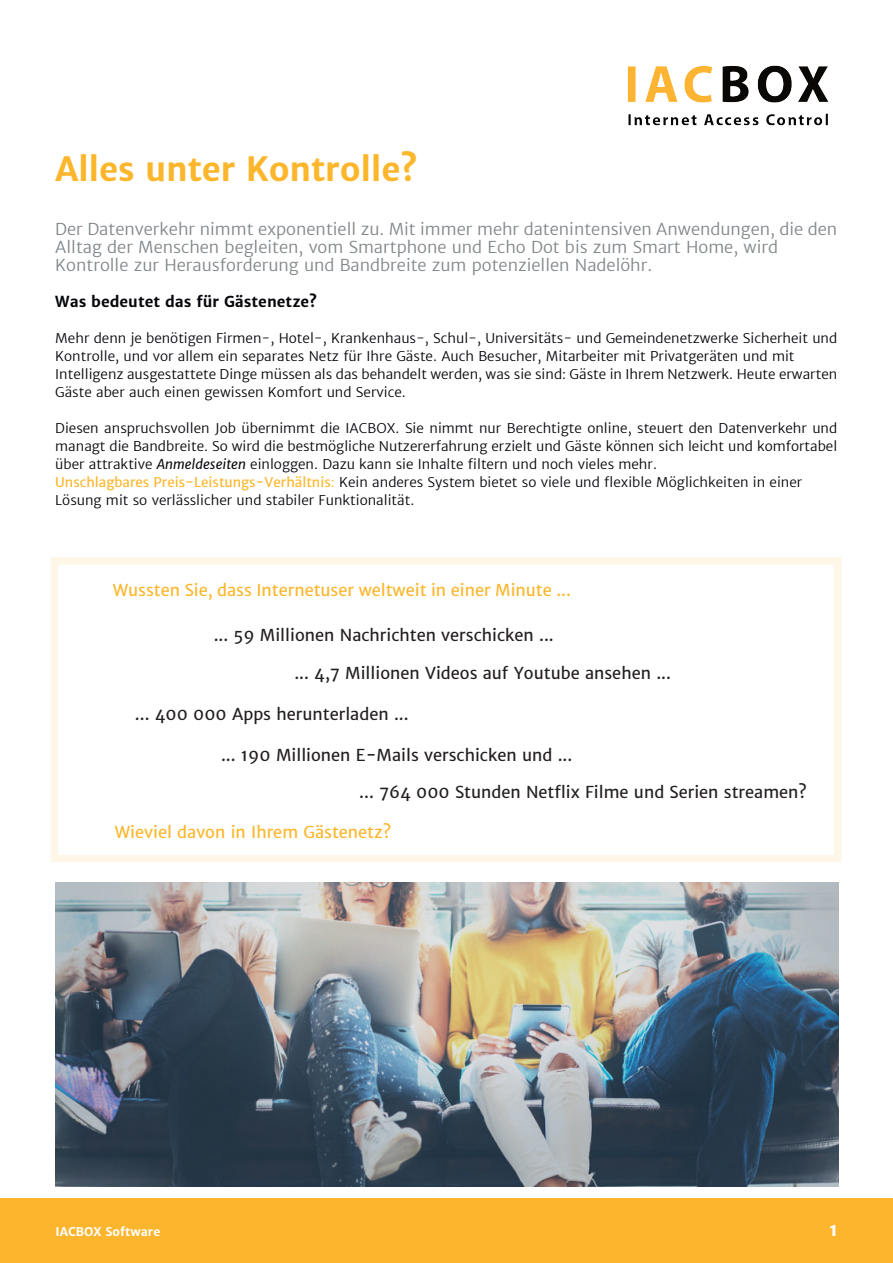
<style>
.page{position:relative;width:893px;height:1263px;background:#fff}
.page>*{position:absolute;margin:0;border:0;box-sizing:border-box;transform-origin:0 0}
.t1{font:700 33px "Merriweather Sans";letter-spacing:-.01em;color:#fcb62b}
.t2{font:700 18px "Merriweather Sans";color:#fff}
.t3{font:300 16.5px/18px "Merriweather Sans";color:#81868a}
.t4{font:16.5px "Merriweather Sans";color:#231f20}
.t5{font:16.5px "Merriweather Sans";color:#fcb62b}
.t6{font:700 15px "Merriweather Sans";color:#05060a}
.t7{font:300 13.5px/18px "Merriweather Sans";color:#05060a}
.t8{font:700 12px "Merriweather Sans";color:#fff}
.s1{font-weight:400;font-style:italic}
.s2{font-weight:400;color:#fcb62b}
.s3{color:#fcb62b}
</style>
<div class="page">
<div style="left:0;top:1198px;width:893px;height:65px;background:#fcb52d"></div>
<img style="left:627px;top:65px;width:202px;height:61px">
<img style="left:55px;top:882px;width:783px;height:304px">
<h1 class="t1" style="left:56px;top:149px;width:363px">Alles unter Kontrolle?</h1>
<p class="t3" style="left:55px;top:220px;width:783px">Der Datenverkehr nimmt exponentiell zu. Mit immer mehr datenintensiven Anwendungen, die den<br>Alltag der Menschen begleiten, vom Smartphone und Echo Dot bis zum Smart Home, wird<br>Kontrolle zur Herausforderung und Bandbreite zum potenziellen Nadelöhr.</p>
<p class="t6" style="left:55px;top:293px;width:263px">Was bedeutet das für Gästenetze?</p>
<p class="t7" style="left:55px;top:329px;width:783px">Mehr denn je benötigen Firmen-, Hotel-, Krankenhaus-, Schul-, Universitäts- und Gemeindenetzwerke Sicherheit und Kontrolle, und vor allem ein separates Netz für Ihre Gäste. Auch Besucher, Mitarbeiter mit Privatgeräten und mit Intelligenz ausgestattete Dinge müssen als das behandelt werden, was sie sind: Gäste in Ihrem Netzwerk. Heute erwarten Gäste aber auch einen gewissen Komfort und Service.</p>
<p class="t7" style="left:55px;top:419px;width:783px">Diesen anspruchsvollen Job übernimmt die IACBOX. Sie nimmt nur Berechtigte online, steuert den Datenverkehr und managt die Bandbreite. So wird die bestmögliche Nutzererfahrung erzielt und Gäste können sich leicht und komfortabel über attraktive <span class="s1">Anmeldeseiten</span> einloggen. Dazu kann sie Inhalte filtern und noch vieles mehr.<br><span class="s2">Unschlagbares Preis-Leistungs-Verhältnis</span><span class="s3">:</span> Kein anderes System bietet so viele und flexible Möglichkeiten in einer Lösung mit so verlässlicher und stabiler Funktionalität.</p>
<p class="t5" style="left:113px;top:579px;width:460px">Wussten Sie, dass Internetuser weltweit in einer Minute ...</p>
<p class="t4" style="left:214px;top:625px;width:342px">... 59 Millionen Nachrichten verschicken ...</p>
<p class="t4" style="left:294px;top:663px;width:378px">... 4,7 Millionen Videos auf Youtube ansehen ...</p>
<p class="t4" style="left:135px;top:703px;width:275px">... 400 000 Apps herunterladen ...</p>
<p class="t4" style="left:221px;top:745px;width:353px">... 190 Millionen E-Mails verschicken und ...</p>
<p class="t4" style="left:359px;top:782px;width:449px">... 764 000 Stunden Netflix Filme und Serien streamen?</p>
<p class="t5" style="left:115px;top:822px;width:278px">Wieviel davon in Ihrem Gästenetz?</p>
<p class="t8" style="left:56px;top:1224px;width:106px">IACBOX Software</p>
<h2 class="t2" style="left:829px;top:1219px;width:10px">1</h2>
</div>
